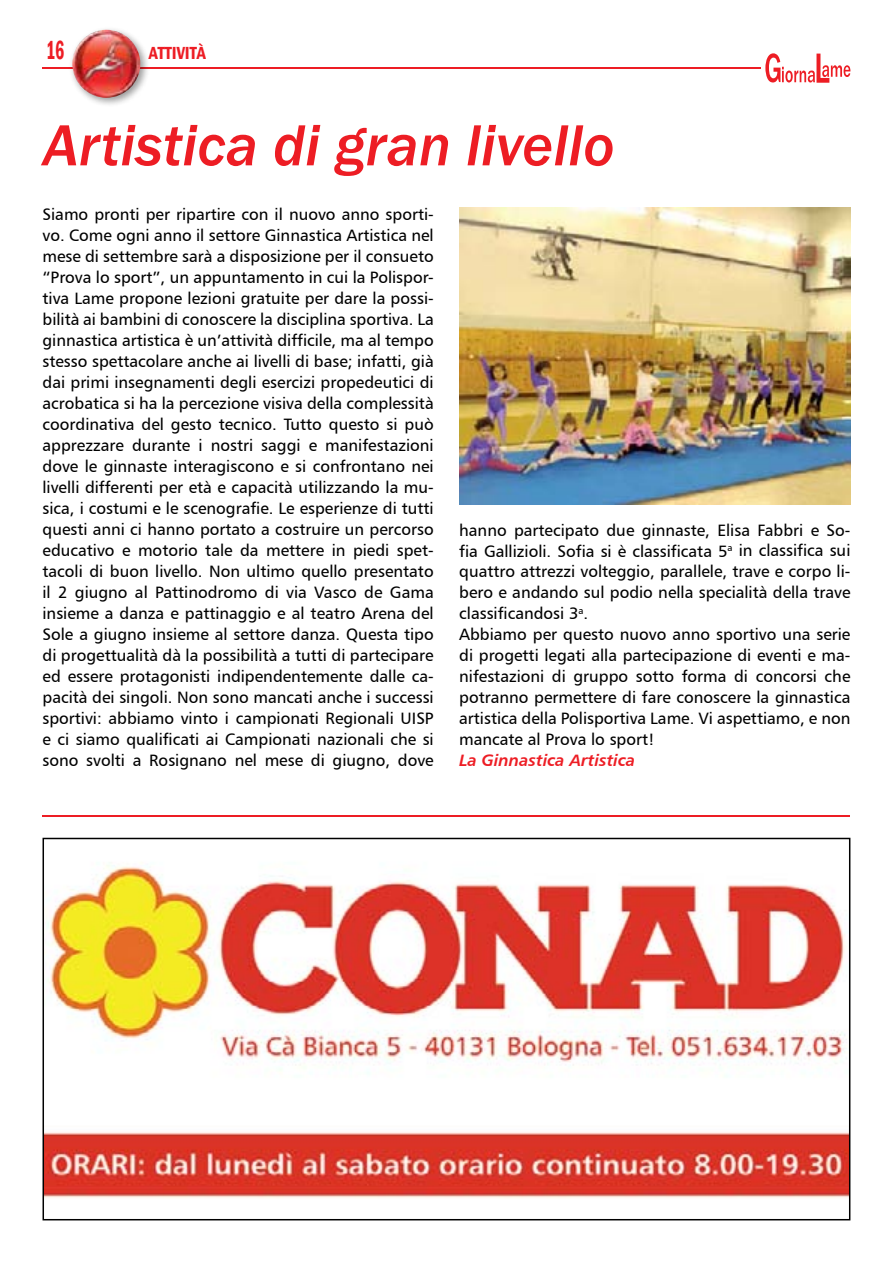
<style>
.page{position:relative;width:893px;height:1263px;background:#fff}
.page>*{position:absolute;margin:0;border:0;box-sizing:border-box;transform-origin:0 0}
.t1{font:italic 500 60px "Franklin Gothic";color:#ed1d24}
.t2{font:600 condensed 27px "Franklin Gothic";color:#ed1d24;scale:.67 1}
.t3{font:600 condensed 18px "Franklin Gothic";color:#ed1d24}
.t4{font:16.5px/21px "Humanist 777 BT Roman B";color:#000;text-align:justify}
.t5{font:16.5px "Humanist 777 BT Bold Italic B";color:#ed1d24}
</style>
<div class="page">
<hr style="left:43px;top:67px;width:718px;height:2px;background:#ed1d24">
<svg style="left:765px;top:53px;width:85px;height:30px"></svg>
<img style="left:46px;top:865px;width:801px;height:333px">
<div style="left:43px;top:838px;width:807px;height:382px;border:2px solid #000"></div>
<hr style="left:43px;top:816px;width:807px;height:1px;background:#ed1d24">
<div style="left:68px;top:26px;width:83px;height:82px;background:#000;opacity:.4"></div>
<img style="left:72px;top:30px;width:68px;height:68px;border-radius:34px">
<img style="left:459px;top:207px;width:391px;height:298px">
<h2 class="t2" style="left:46px;top:32px;width:28px">16</h2>
<p class="t3" style="left:149px;top:41px;width:59px">Attività</p>
<h1 class="t1" style="left:43px;top:108px;width:574px">Artistica di gran livello</h1>
<p class="t4" style="left:43px;top:203px;width:393px">Siamo pronti per ripartire con il nuovo anno sporti&shy;vo. Come ogni anno il settore Ginnastica Artistica nel mese di settembre sarà a disposizione per il consueto “Prova lo sport”, un appuntamento in cui la Polispor&shy;tiva Lame propone lezioni gratuite per dare la possi&shy;bilità ai bambini di conoscere la disciplina sportiva. La ginnastica artistica è un’attività difficile, ma al tempo stesso spettacolare anche ai livelli di base; infatti, già dai primi insegnamenti degli esercizi propedeutici di acrobatica si ha la percezione visiva della complessità coordinativa del gesto tecnico. Tutto questo si può apprezzare durante i nostri saggi e manifestazioni dove le ginnaste interagiscono e si confrontano nei livelli differenti per età e capacità utilizzando la mu&shy;sica, i costumi e le scenografie. Le esperienze di tutti questi anni ci hanno portato a costruire un percorso educativo e motorio tale da mettere in piedi spet&shy;tacoli di buon livello. Non ultimo quello presentato il 2 giugno al Pattinodromo di via Vasco de Gama insieme a danza e pattinaggio e al teatro Arena del Sole a giugno insieme al settore danza. Questa tipo di progettualità dà la possibilità a tutti di partecipare ed essere protagonisti indipendentemente dalle ca&shy;pacità dei singoli. Non sono mancati anche i successi sportivi: abbiamo vinto i campionati Regionali UISP e ci siamo qualificati ai Campionati nazionali che si sono svolti a Rosignano nel mese di giugno, dove</p>
<p class="t4" style="left:459px;top:519px;width:393px;text-align:left">hanno partecipato due ginnaste, Elisa Fabbri e So&shy;fia Gallizioli. Sofia si è classificata 5<sup>a</sup> in classifica sui quattro attrezzi volteggio, parallele, trave e corpo li&shy;bero e andando sul podio nella specialità della trave classificandosi 3<sup>a</sup>.<br>Abbiamo per questo nuovo anno sportivo una serie di progetti legati alla partecipazione di eventi e ma&shy;nifestazioni di gruppo sotto forma di concorsi che potranno permettere di fare conoscere la ginnastica artistica della Polisportiva Lame. Vi aspettiamo, e non mancate al Prova lo sport!</p>
<p class="t5" style="left:459px;top:750px;width:177px">La Ginnastica Artistica</p>
</div>
